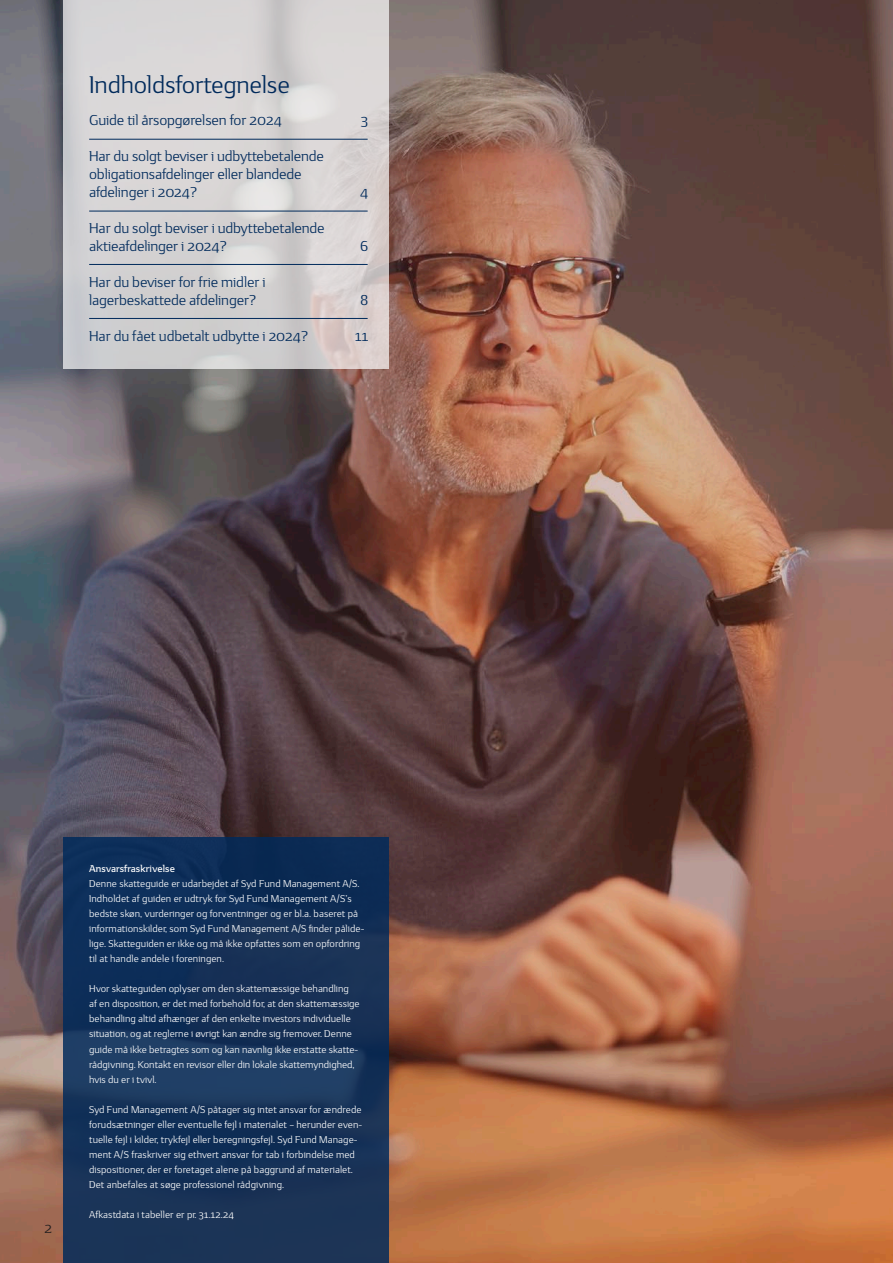
<style>
.page{position:relative;width:893px;height:1263px;background:#fff}
.page>*{position:absolute;margin:0;border:0;box-sizing:border-box;transform-origin:0 0}
.t1{font:24px "Sydbank";letter-spacing:-.01em;color:#002a5b}
.t2{font:14.25px/18px "Sydbank";letter-spacing:-.01em;color:#002a5b}
.t3{font:14.25px "Sydbank";color:#231f20}
.t4{font:9.75px/15px "Sydbank";letter-spacing:.005em;color:#fff}
.t5{font:700 9.75px "Sydbank";letter-spacing:.01em;color:#fff}
</style>
<div class="page">
<img style="left:0;top:0;width:893px;height:1263px">
<div style="left:64px;top:838px;width:325px;height:425px;background:linear-gradient(to bottom,#0e2e58,#1c3558)"></div>
<svg style="left:64px;top:0;width:325px;height:369px;background:#d5d2d2"></svg>
<hr style="left:89px;top:139px;width:279px;height:1px;background:#002a5b">
<hr style="left:89px;top:211px;width:279px;height:1px;background:#002a5b">
<hr style="left:89px;top:264px;width:279px;height:1px;background:#002a5b">
<hr style="left:89px;top:318px;width:279px;height:1px;background:#002a5b">
<p class="t1" style="left:89px;top:72px;width:202px">Indholdsfortegnelse</p>
<p class="t2" style="left:89px;top:111px;width:194px">Guide til årsopgørelsen for 2024</p>
<p class="t2" style="left:361px;top:111px;width:9px">3</p>
<p class="t2" style="left:89px;top:147px;width:236px">Har du solgt beviser i udbyttebetalende obligationsafdelinger eller blandede afdelinger i 2024?</p>
<p class="t2" style="left:360px;top:183px;width:10px">4</p>
<p class="t2" style="left:89px;top:219px;width:237px">Har du solgt beviser i udbyttebetalende aktieafdelinger i 2024?</p>
<p class="t2" style="left:89px;top:273px;width:178px">Har du beviser for frie midler i lagerbeskattede afdelinger?</p>
<p class="t2" style="left:360px;top:237px;width:10px">6</p>
<p class="t2" style="left:360px;top:291px;width:10px">8</p>
<p class="t2" style="left:89px;top:327px;width:221px">Har du fået udbetalt udbytte i 2024?</p>
<p class="t2" style="left:355px;top:327px;width:15px">11</p>
<h2 class="t3" style="left:45px;top:1220px;width:9px">2</h2>
<p class="t5" style="left:89px;top:863px;width:87px">Ansvarsfraskrivelse</p>
<p class="t4" style="left:89px;top:877px;width:277px">Denne skatteguide er udarbejdet af Syd Fund Management A/S.<br>Indholdet af guiden er udtryk for Syd Fund Management A/S’s bedste skøn, vurderinger og forventninger og er bl.a. baseret på informationskilder, som Syd Fund Management A/S finder pålide&shy;lige. Skatteguiden er ikke og må ikke opfattes som en opfordring til at handle andele i foreningen.</p>
<p class="t4" style="left:89px;top:982px;width:261px">Hvor skatteguiden oplyser om den skattemæssige behandling</p>
<p class="t4" style="left:89px;top:997px;width:272px">af en disposition, er det med forbehold for, at den skattemæssige behandling altid afhænger af den enkelte investors individuelle situation, og at reglerne i øvrigt kan ændre sig fremover. Denne guide må ikke betragtes som og kan navnlig ikke erstatte skatte&shy;rådgivning. Kontakt en revisor eller din lokale skattemyndighed, hvis du er i tvivl.</p>
<p class="t4" style="left:89px;top:1102px;width:275px">Syd Fund Management A/S påtager sig intet ansvar for ændrede forudsætninger eller eventuelle fejl i materialet – herunder even&shy;tuelle fejl i kilder, trykfejl eller beregningsfejl. Syd Fund Manage&shy;ment A/S fraskriver sig ethvert ansvar for tab i forbindelse med dispositioner, der er foretaget alene på baggrund af materialet.<br>Det anbefales at søge professionel rådgivning.</p>
<p class="t4" style="left:89px;top:1207px;width:146px">Afkastdata i tabeller er pr. 31.12.24</p>
</div>
